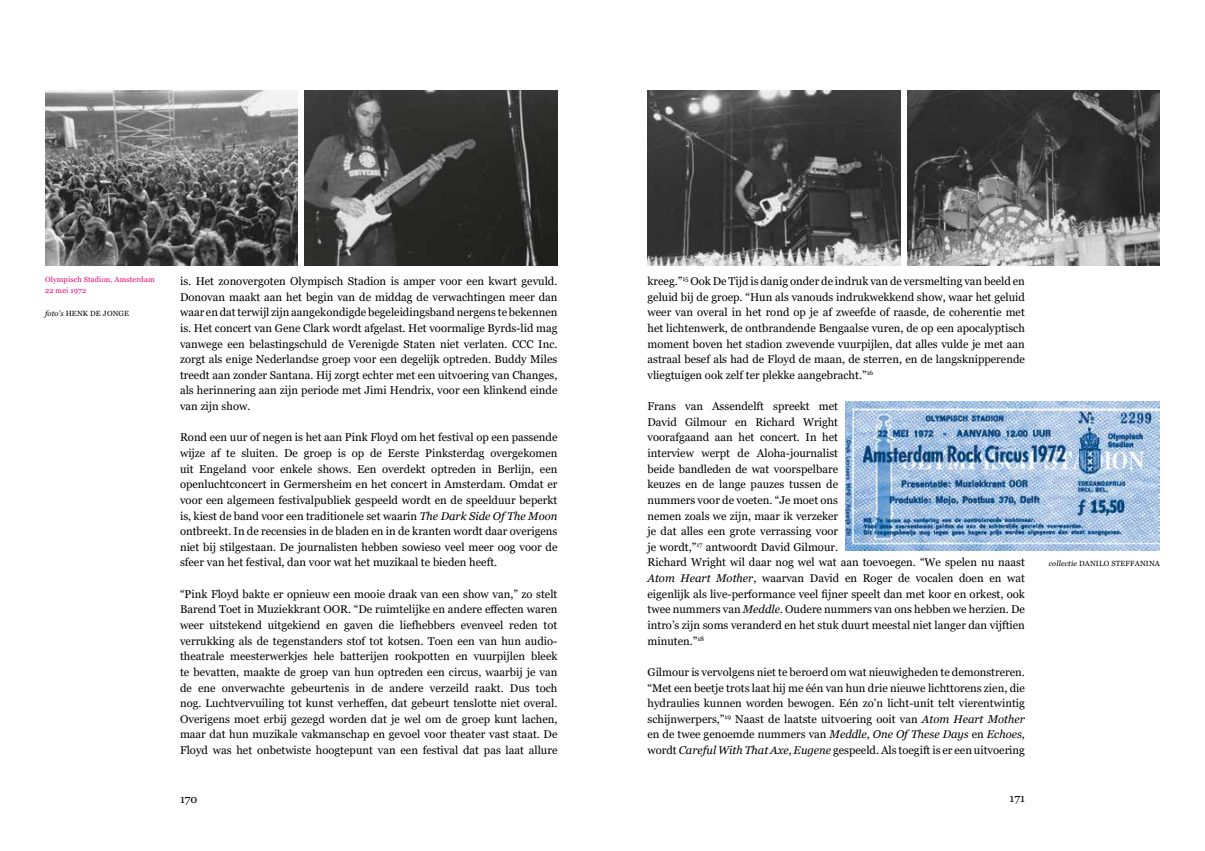
<style>
.page{position:relative;width:1205px;height:851px;background:#fff}
.page>*{position:absolute;margin:0;border:0;box-sizing:border-box;transform-origin:0 0}
.t1{font:11.25px/15.6px "Georgia";color:#000;text-align:justify}
.t2{font:7.5px "Georgia";letter-spacing:.02em;color:#000}
.t3{font:7.5px/11.2px "Georgia";letter-spacing:.02em;color:#e6007d}
.s1{font-style:italic}
</style>
<div class="page">
<img style="left:845px;top:401px;width:315px;height:149px">
<img style="left:45px;top:90px;width:253px;height:175px">
<img style="left:305px;top:90px;width:252px;height:175px">
<img style="left:907px;top:90px;width:253px;height:175px">
<img style="left:647px;top:90px;width:253px;height:175px">
<p class="t3" style="left:45px;top:274px;width:111px">Olympisch Stadion, Amsterdam<br>22 mei 1972</p>
<p class="t2" style="left:45px;top:308px;width:86px"><span class="s1">foto’s</span> HENK DE JONGE</p>
<p class="t1" style="left:180px;top:273px;width:379px">is. Het zonovergoten Olympisch Stadion is amper voor een kwart gevuld.<br>Donovan maakt aan het begin van de middag de verwachtingen meer dan waar en dat terwijl zijn aangekondigde begeleidingsband nergens te bekennen is. Het concert van Gene Clark wordt afgelast. Het voormalige Byrds-lid mag vanwege een belastingschuld de Verenigde Staten niet verlaten. CCC Inc. zorgt als enige Nederlandse groep voor een degelijk optreden. Buddy Miles treedt aan zonder Santana. Hij zorgt echter met een uitvoering van Changes, als herinnering aan zijn periode met Jimi Hendrix, voor een klinkend einde van zijn show.</p>
<p class="t1" style="left:180px;top:430px;width:379px">Rond een uur of negen is het aan Pink Floyd om het festival op een passende wijze af te sluiten. De groep is op de Eerste Pinksterdag overgekomen uit Engeland voor enkele shows. Een overdekt optreden in Berlijn, een openluchtconcert in Germersheim en het concert in Amsterdam. Omdat er voor een algemeen festivalpubliek gespeeld wordt en de speelduur beperkt is, kiest de band voor een traditionele set waarin <span class="s1">The Dark Side Of The Moon </span>ontbreekt. In de recensies in de bladen en in de kranten wordt daar overigens niet bij stilgestaan. De journalisten hebben sowieso veel meer oog voor de sfeer van het festival, dan voor wat het muzikaal te bieden heeft.</p>
<p class="t1" style="left:180px;top:586px;width:379px">“Pink Floyd bakte er opnieuw een mooie draak van een show van,” zo stelt Barend Toet in Muziekkrant OOR. “De ruimtelijke en andere effecten waren weer uitstekend uitgekiend en gaven die liefhebbers evenveel reden tot verrukking als de tegenstanders stof tot kotsen. Toen een van hun audio&shy;theatrale meesterwerkjes hele batterijen rookpotten en vuurpijlen bleek te bevatten, maakte de groep van hun optreden een circus, waarbij je van de ene onverwachte gebeurtenis in de andere verzeild raakt. Dus toch nog. Luchtvervuiling tot kunst verheffen, dat gebeurt tenslotte niet overal.<br>Overigens moet erbij gezegd worden dat je wel om de groep kunt lachen, maar dat hun muzikale vakmanschap en gevoel voor theater vast staat. De Floyd was het onbetwiste hoogtepunt van een festival dat pas laat allure</p>
<p class="t1" style="left:647px;top:273px;width:379px">kreeg.”<sup>15</sup> Ook De Tijd is danig onder de indruk van de versmelting van beeld en geluid bij de groep. “Hun als vanouds indrukwekkend show, waar het geluid weer van overal in het rond op je af zweefde of raasde, de coherentie met het lichtenwerk, de ontbrandende Bengaalse vuren, de op een apocalyptisch moment boven het stadion zwevende vuurpijlen, dat alles vulde je met aan astraal besef als had de Floyd de maan, de sterren, en de langsknipperende vliegtuigen ook zelf ter plekke aangebracht.”<sup>16</sup></p>
<p class="t1" style="left:647px;top:398px;width:379px;text-align:left">Frans van Assendelft spreekt met<br>David Gilmour en Richard Wright<br>voorafgaand aan het concert. In het<br>interview werpt de Aloha-journalist<br>beide bandleden de wat voorspelbare<br>keuzes en de lange pauzes tussen de<br>nummers voor de voeten. “Je moet ons<br>nemen zoals we zijn, maar ik verzeker<br>je dat alles een grote verrassing voor<br>je wordt,”<sup>17</sup> antwoordt David Gilmour.<br>Richard Wright wil daar nog wel wat aan toevoegen. “We spelen nu naast <span class="s1">Atom Heart Mother</span>, waarvan David en Roger de vocalen doen en wat eigenlijk als live-performance veel fijner speelt dan met koor en orkest, ook twee nummers van <span class="s1">Meddle</span>. Oudere nummers van ons hebben we herzien. De intro’s zijn soms veranderd en het stuk duurt meestal niet langer dan vijftien minuten.”<sup>18</sup></p>
<p class="t1" style="left:647px;top:664px;width:379px">Gilmour is vervolgens niet te beroerd om wat nieuwigheden te demonstreren. “Met een beetje trots laat hij me één van hun drie nieuwe lichttorens zien, die hydraulies kunnen worden bewogen. Eén zo’n licht-unit telt vierentwintig schijnwerpers,”<sup>19</sup> Naast de laatste uitvoering ooit van <span class="s1">Atom Heart Mother </span>en de twee genoemde nummers van <span class="s1">Meddle</span>, <span class="s1">One Of These Days</span> en <span class="s1">Echoes</span>, wordt <span class="s1">Careful With That Axe, Eugene</span> gespeeld. Als toegift is er een uitvoering</p>
<p class="t1" style="left:180px;top:791px;width:19px">170</p>
<p class="t1" style="left:1009px;top:790px;width:17px">171</p>
<p class="t2" style="left:1049px;top:558px;width:113px"><span class="s1">collectie</span> DANILO STEFFANINA</p>
</div>
